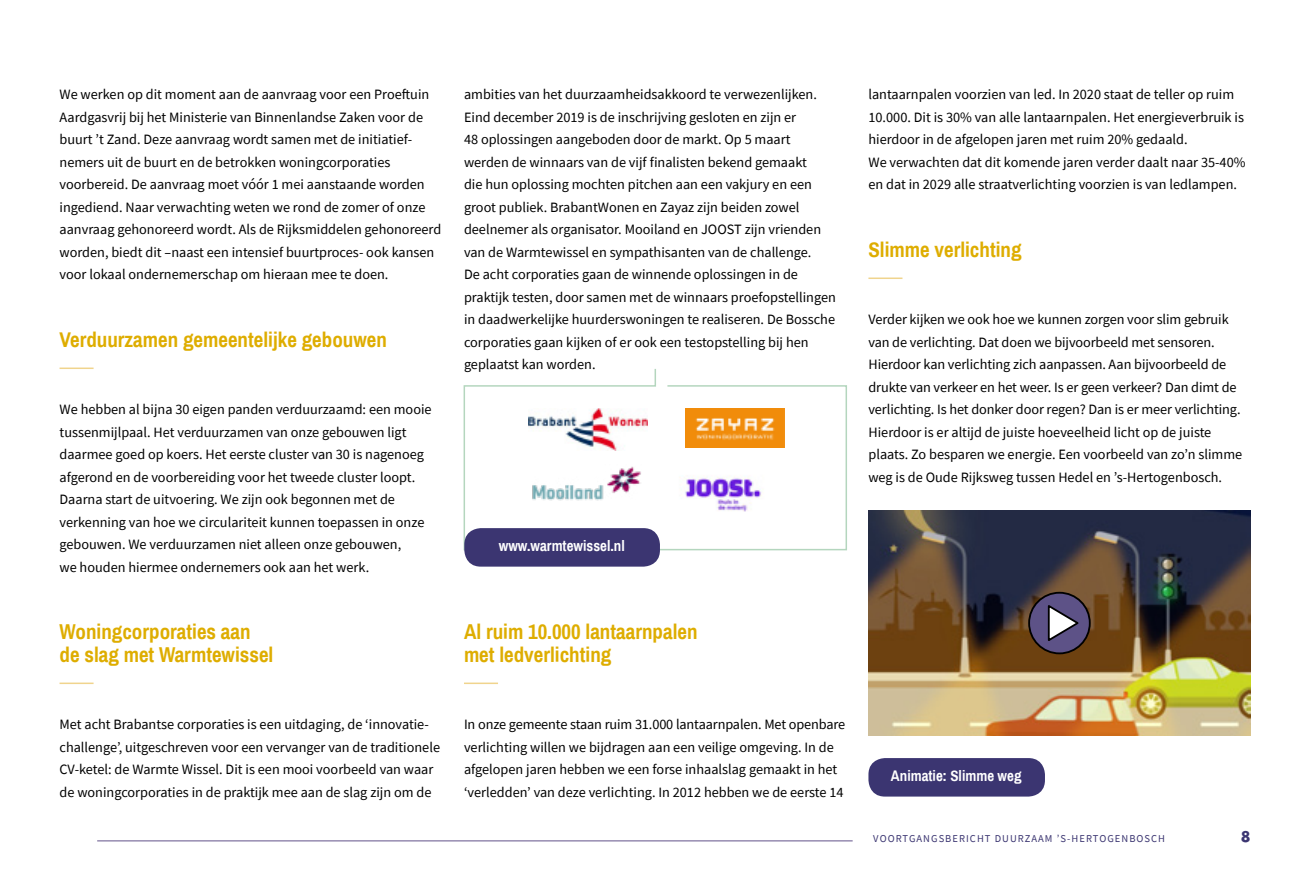
<style>
.page{position:relative;width:1310px;height:876px;background:#fff}
.page>*{position:absolute;margin:0;border:0;box-sizing:border-box;transform-origin:0 0}
.t1{font:700 21px/22.5px "Archivo Narrow";color:#dead00}
.t2{font:700 15px "Archivo Narrow";color:#fff}
.t3{font:14.25px/22.5px "Source Sans Pro";color:#000}
.t4{font:700 14.25px "Futura Std";color:#3b3571}
.t5{font:10.5px "Source Sans Pro";letter-spacing:.1em;color:#3b3571}
</style>
<div class="page">
<hr style="left:97px;top:840px;width:755px;height:1px;background:#968cb1">
<hr style="left:868px;top:278px;width:34px;height:1px;background:#f0d48d">
<div style="left:868px;top:758px;width:177px;height:39px;background:#3b3571;border-radius:17px"></div>
<img style="left:868px;top:511px;width:382px;height:225px">
<div style="left:1029px;top:593px;width:60px;height:60px;background:#5d5287;border-radius:50%"></div>
<div style="left:1028px;top:592px;width:62px;height:62px;border:2px solid #000;border-radius:50%"></div>
<svg style="left:1047px;top:603px;width:34px;height:40px"></svg>
<hr style="left:464px;top:683px;width:34px;height:1px;background:#f0d48d">
<hr style="left:60px;top:368px;width:34px;height:1px;background:#f0d48d">
<hr style="left:60px;top:683px;width:34px;height:1px;background:#f0d48d">
<svg style="left:463px;top:369px;width:384px;height:182px"></svg>
<div style="left:464px;top:528px;width:196px;height:39px;background:#3b3571;border-radius:17px"></div>
<p class="t3" style="left:60px;top:83px;width:383px">We werken op dit moment aan de aanvraag voor een Proeftuin Aardgasvrij bij het Ministerie van Binnenlandse Zaken voor de buurt ’t Zand. Deze aanvraag wordt samen met de initiatief&shy;nemers uit de buurt en de betrokken woningcorporaties voorbereid. De aanvraag moet vóór 1 mei aanstaande worden ingediend. Naar verwachting weten we rond de zomer of onze aanvraag gehonoreerd wordt. Als de Rijksmiddelen gehonoreerd worden, biedt dit –naast een intensief buurtproces- ook kansen voor lokaal ondernemerschap om hieraan mee te doen.</p>
<h1 class="t1" style="left:60px;top:328px;width:329px">Verduurzamen gemeentelijke gebouwen</h1>
<p class="t3" style="left:60px;top:398px;width:373px">We hebben al bijna 30 eigen panden verduurzaamd: een mooie tussenmijlpaal. Het verduurzamen van onze gebouwen ligt daarmee goed op koers. Het eerste cluster van 30 is nagenoeg afgerond en de voorbereiding voor het tweede cluster loopt.<br>Daarna start de uitvoering. We zijn ook begonnen met de verkenning van hoe we circulariteit kunnen toepassen in onze gebouwen. We verduurzamen niet alleen onze gebouwen,<br>we houden hiermee ondernemers ook aan het werk.</p>
<h1 class="t1" style="left:60px;top:620px;width:215px">Woningcorporaties aan de slag met Warmtewissel</h1>
<p class="t3" style="left:60px;top:713px;width:382px">Met acht Brabantse corporaties is een uitdaging, de ‘innovatie&shy;challenge’, uitgeschreven voor een vervanger van de traditionele CV-ketel: de Warmte Wissel. Dit is een mooi voorbeeld van waar de woningcorporaties in de praktijk mee aan de slag zijn om de</p>
<p class="t3" style="left:464px;top:83px;width:373px">ambities van het duurzaamheidsakkoord te verwezenlijken.<br>Eind december 2019 is de inschrijving gesloten en zijn er<br>48 oplossingen aangeboden door de markt. Op 5 maart werden de winnaars van de vijf finalisten bekend gemaakt<br>die hun oplossing mochten pitchen aan een vakjury en een groot publiek. BrabantWonen en Zayaz zijn beiden zowel deelnemer als organisator. Mooiland en JOOST zijn vrienden van de Warmtewissel en sympathisanten van de challenge.<br>De acht corporaties gaan de winnende oplossingen in de praktijk testen, door samen met de winnaars proefopstellingen in daadwerkelijke huurderswoningen te realiseren. De Bossche corporaties gaan kijken of er ook een testopstelling bij hen geplaatst kan worden.</p>
<p class="t2" style="left:499px;top:537px;width:128px">www.warmtewissel.nl</p>
<p class="t3" style="left:868px;top:83px;width:378px">lantaarnpalen voorzien van led. In 2020 staat de teller op ruim 10.000. Dit is 30% van alle lantaarnpalen. Het energieverbruik is hierdoor in de afgelopen jaren met ruim 20% gedaald.<br>We verwachten dat dit komende jaren verder daalt naar 35-40% en dat in 2029 alle straatverlichting voorzien is van ledlampen.</p>
<h1 class="t1" style="left:868px;top:238px;width:155px">Slimme verlichting</h1>
<p class="t3" style="left:868px;top:308px;width:375px">Verder kijken we ook hoe we kunnen zorgen voor slim gebruik van de verlichting. Dat doen we bijvoorbeeld met sensoren.<br>Hierdoor kan verlichting zich aanpassen. Aan bijvoorbeeld de drukte van verkeer en het weer. Is er geen verkeer? Dan dimt de verlichting. Is het donker door regen? Dan is er meer verlichting.<br>Hierdoor is er altijd de juiste hoeveelheid licht op de juiste plaats. Zo besparen we energie. Een voorbeeld van zo’n slimme weg is de Oude Rijksweg tussen Hedel en ’s-Hertogenbosch.</p>
<h1 class="t1" style="left:464px;top:620px;width:235px">Al ruim 10.000 lantaarnpalen met ledverlichting</h1>
<p class="t3" style="left:464px;top:713px;width:383px">In onze gemeente staan ruim 31.000 lantaarnpalen. Met openbare verlichting willen we bijdragen aan een veilige omgeving. In de afgelopen jaren hebben we een forse inhaalslag gemaakt in het ‘verledden’ van deze verlichting. In 2012 hebben we de eerste 14</p>
<p class="t2" style="left:891px;top:767px;width:132px">Animatie: Slimme weg</p>
<p class="t5" style="left:873px;top:831px;width:293px">VOORTGANGSBERICHT DUURZAAM ’S-HERTOGENBOSCH</p>
<p class="t4" style="left:1240px;top:827px;width:11px">8</p>
</div>
